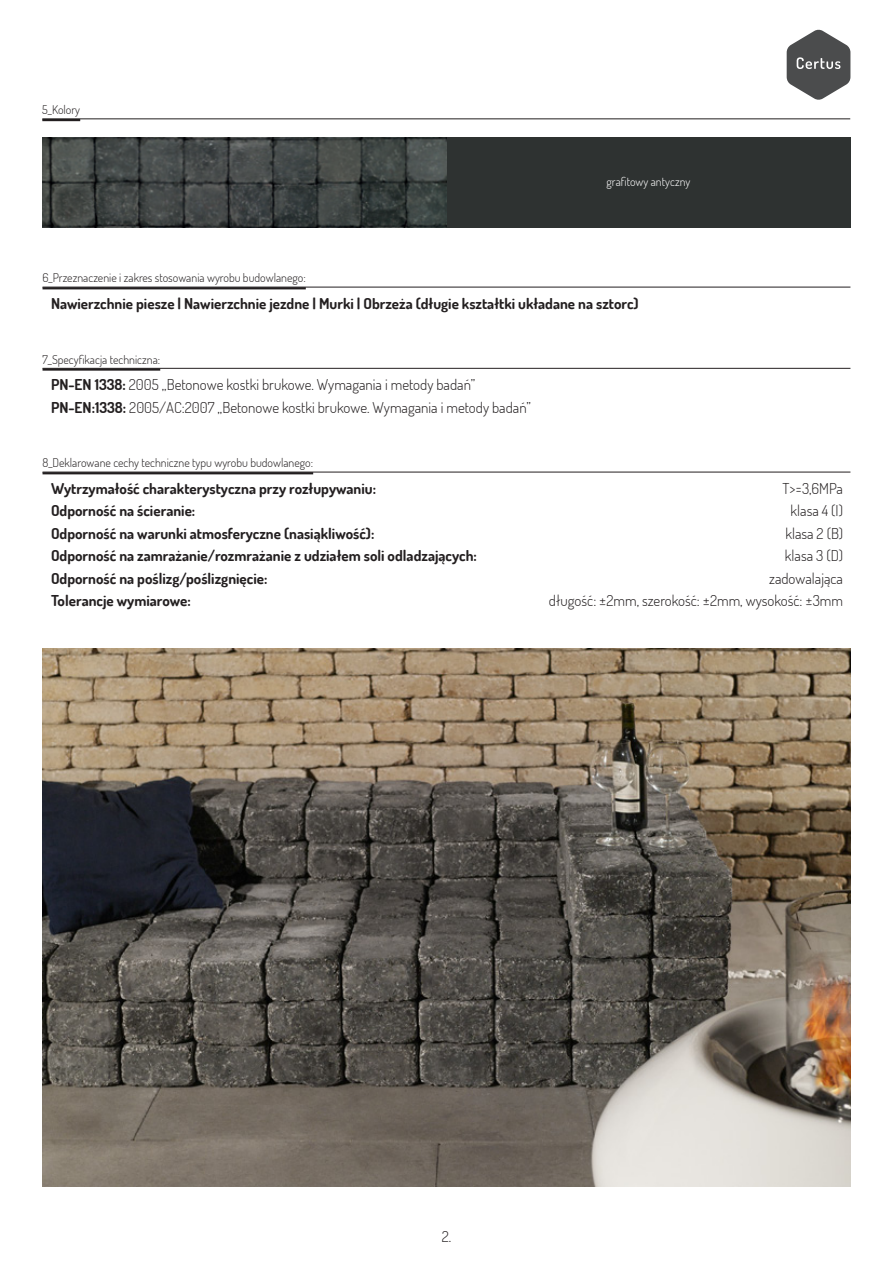
<style>
.page{position:relative;width:893px;height:1263px;background:#fff}
.page>*{position:absolute;margin:0;border:0;box-sizing:border-box;transform-origin:0 0}
.Paragraph_Style_2{font:700 15px "Dosis";color:#231f20}
.Paragraph_Style_2-2{font:300 15px "Dosis";color:#231f20}
.t1{font:300 12px "Dosis";color:#231f20}
.t2{font:300 12px "Dosis";color:#fff}
.s1{font-weight:700}
</style>
<div class="page">
<img style="left:43px;top:649px;width:807px;height:537px">
<hr style="left:43px;top:287px;width:807px;height:1px;background:#231f20">
<hr style="left:43px;top:287px;width:263px;height:2px;background:#231f20">
<hr style="left:43px;top:368px;width:807px;height:1px;background:#231f20">
<hr style="left:43px;top:368px;width:117px;height:3px;background:#231f20">
<hr style="left:43px;top:472px;width:807px;height:1px;background:#231f20">
<hr style="left:43px;top:472px;width:270px;height:2px;background:#231f20">
<svg style="left:787px;top:30px;width:63px;height:70px"></svg>
<hr style="left:42px;top:119px;width:808px;height:1px;background:#231f20">
<hr style="left:42px;top:119px;width:38px;height:2px;background:#231f20">
<div style="left:445px;top:138px;width:405px;height:90px;background:#2e3231"></div>
<img style="left:43px;top:138px;width:403px;height:90px">
<p class="t1" style="left:42px;top:102px;width:39px">5_Kolory</p>
<p class="t2" style="left:607px;top:174px;width:85px">grafitowy antyczny</p>
<p class="t1" style="left:43px;top:270px;width:265px">6_Przeznaczenie i zakres stosowania wyrobu budowlanego:</p>
<p class="Paragraph_Style_2" style="left:51px;top:294px;width:589px">Nawierzchnie piesze | Nawierzchnie jezdne | Murki | Obrzeża (długie kształtki układane na sztorc)</p>
<p class="t1" style="left:43px;top:351px;width:119px">7_Specyfikacja techniczna:</p>
<p class="Paragraph_Style_2-2" style="left:51px;top:375px;width:426px"><span class="s1">PN-EN 1338:</span> 2005 ,,Betonowe kostki brukowe. Wymagania i metody badań”</p>
<p class="Paragraph_Style_2-2" style="left:51px;top:397px;width:481px"><span class="s1">PN-EN:1338:</span> 2005/AC:2007 ,,Betonowe kostki brukowe. Wymagania i metody badań”</p>
<p class="t1" style="left:43px;top:455px;width:272px">8_Deklarowane cechy techniczne typu wyrobu budowlanego:</p>
<p class="Paragraph_Style_2" style="left:51px;top:479px;width:327px">Wytrzymałość charakterystyczna przy rozłupywaniu:</p>
<p class="Paragraph_Style_2-2" style="left:782px;top:478px;width:62px">T&gt;=3,6MPa</p>
<p class="Paragraph_Style_2" style="left:51px;top:501px;width:146px">Odporność na ścieranie:</p>
<p class="Paragraph_Style_2-2" style="left:791px;top:501px;width:54px">klasa 4 (I)</p>
<p class="Paragraph_Style_2" style="left:51px;top:524px;width:325px">Odporność na warunki atmosferyczne (nasiąkliwość):</p>
<p class="Paragraph_Style_2-2" style="left:785px;top:523px;width:59px">klasa 2 (B)</p>
<p class="Paragraph_Style_2" style="left:51px;top:546px;width:427px">Odporność na zamrażanie/rozmrażanie z udziałem soli odladzających:</p>
<p class="Paragraph_Style_2-2" style="left:785px;top:546px;width:60px">klasa 3 (D)</p>
<p class="Paragraph_Style_2" style="left:51px;top:569px;width:218px">Odporność na poślizg/poślizgnięcie:</p>
<p class="Paragraph_Style_2-2" style="left:769px;top:568px;width:75px">zadowalająca</p>
<p class="Paragraph_Style_2" style="left:51px;top:591px;width:141px">Tolerancje wymiarowe:</p>
<p class="Paragraph_Style_2-2" style="left:549px;top:591px;width:296px">długość: ±2mm, szerokość: ±2mm, wysokość: ±3mm</p>
<p class="Paragraph_Style_2-2" style="left:442px;top:1226px;width:11px">2.</p>
</div>
